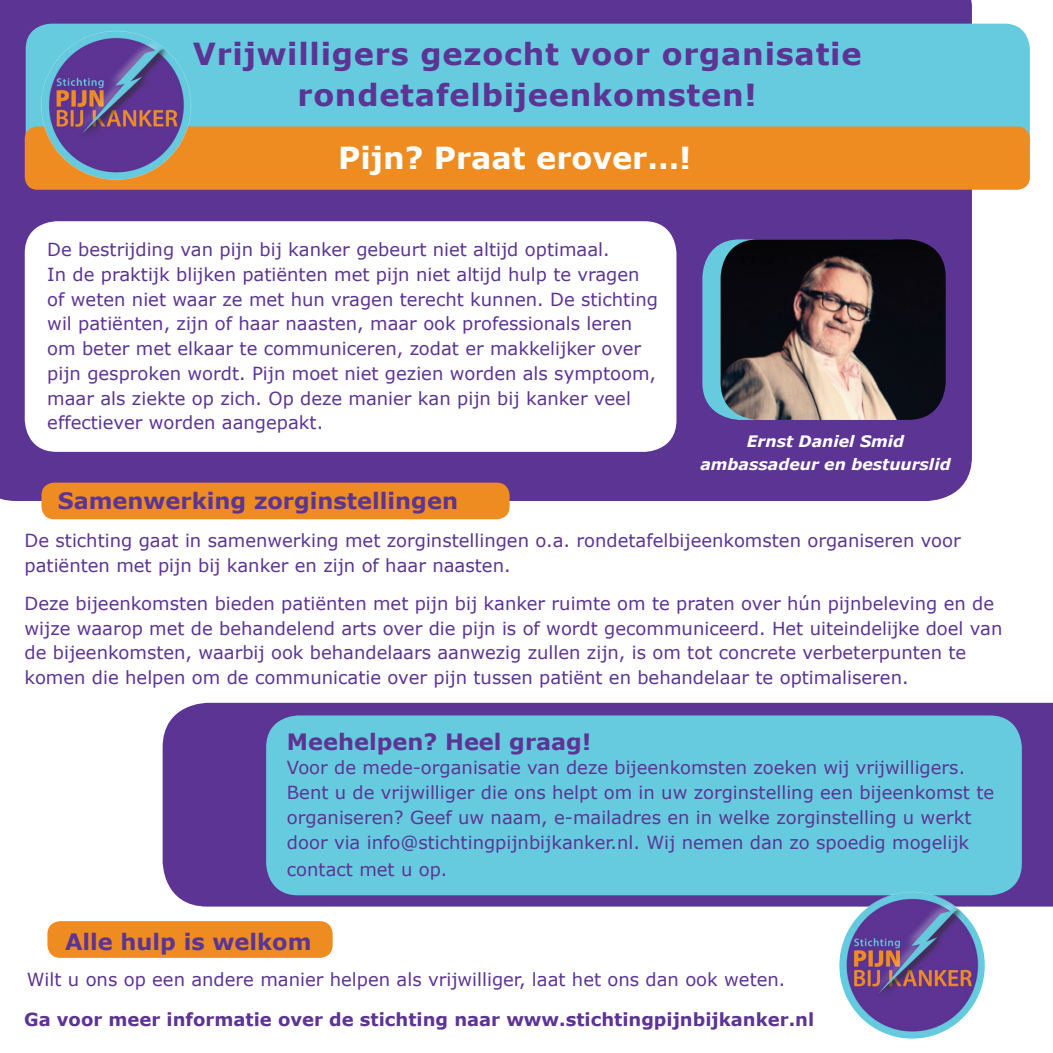
<style>
.page{position:relative;width:1053px;height:1053px;background:#fff}
.page>*{position:absolute;margin:0;border:0;box-sizing:border-box;transform-origin:0 0}
.t1{font:700 30.38px "Verdana";letter-spacing:.025em;color:#5c3494}
.t2{font:700 30.38px "Verdana";color:#fff}
.t3{font:700 22.5px "Verdana";color:#5c3494}
.t4{font:18px/24.8px "Verdana";color:#5c3494}
.t5{font:700 18px "Verdana";color:#5c3494}
.t6{font:italic 700 15.75px "Verdana";color:#fff}
</style>
<div class="page">
<div style="left:0;top:0;width:971px;height:501px;background:#5c3494"></div>
<div style="left:163px;top:702px;width:889px;height:204px;background:#5c3494"></div>
<div style="left:25px;top:221px;width:651px;height:231px;background:#fff;border-radius:32px"></div>
<div style="left:266px;top:715px;width:755px;height:180px;background:#67cbdf;border-radius:32px"></div>
<div style="left:26px;top:24px;width:1003px;height:141px;background:#67cbdf;border-radius:26px"></div>
<div style="left:25px;top:126px;width:1004px;height:64px;background:#ee8c21;border-radius:13px"></div>
<div style="left:702px;top:239px;width:225px;height:181px;background:#67cbdf;border-radius:38px"></div>
<img style="left:720px;top:239px;width:225px;height:181px">
<img style="left:833px;top:891px;width:152px;height:148px">
<img style="left:36px;top:27px;width:157px;height:153px">
<div style="left:47px;top:921px;width:285px;height:36px;background:#ee8c21;border-radius:13px"></div>
<div style="left:41px;top:482px;width:468px;height:37px;background:#ee8c21;border-radius:13px"></div>
<p class="t1" style="left:193px;top:33px;width:670px">Vrijwilligers gezocht voor organisatie</p>
<p class="t1" style="left:297px;top:73px;width:461px">rondetafelbijeenkomsten!</p>
<p class="t2" style="left:338px;top:137px;width:355px">Pijn? Praat erover…!</p>
<p class="t4" style="left:47px;top:237px;width:564px">De bestrijding van pijn bij kanker gebeurt niet altijd optimaal.</p>
<p class="t4" style="left:47px;top:262px;width:612px">In de praktijk blijken patiënten met pijn niet altijd hulp te vragen of weten niet waar ze met hun vragen terecht kunnen. De stichting wil patiënten, zijn of haar naasten, maar ook professionals leren om beter met elkaar te communiceren, zodat er makkelijker over pijn gesproken wordt. Pijn moet niet gezien worden als symptoom, maar als ziekte op zich. Op deze manier kan pijn bij kanker veel effectiever worden aangepakt.</p>
<p class="t3" style="left:58px;top:485px;width:402px">Samenwerking zorginstellingen</p>
<p class="t6" style="left:746px;top:430px;width:159px">Ernst Daniel Smid</p>
<p class="t6" style="left:700px;top:452px;width:252px">ambassadeur en bestuurslid</p>
<p class="t4" style="left:25px;top:527px;width:937px">De stichting gaat in samenwerking met zorginstellingen o.a. rondetafelbijeenkomsten organiseren voor</p>
<p class="t4" style="left:25px;top:552px;width:487px">patiënten met pijn bij kanker en zijn of haar naasten.</p>
<p class="t4" style="left:25px;top:590px;width:971px">Deze bijeenkomsten bieden patiënten met pijn bij kanker ruimte om te praten over hún pijnbeleving en de</p>
<p class="t4" style="left:25px;top:615px;width:979px">wijze waarop met de behandelend arts over die pijn is of wordt gecommuniceerd. Het uiteindelijke doel van de bijeenkomsten, waarbij ook behandelaars aanwezig zullen zijn, is om tot concrete verbeterpunten te komen die helpen om de communicatie over pijn tussen patiënt en behandelaar te optimaliseren.</p>
<p class="t3" style="left:287px;top:725px;width:305px">Meehelpen? Heel graag!</p>
<p class="t4" style="left:287px;top:755px;width:679px">Voor de mede-organisatie van deze bijeenkomsten zoeken wij vrijwilligers.</p>
<p class="t4" style="left:287px;top:779px;width:708px">Bent u de vrijwilliger die ons helpt om in uw zorginstelling een bijeenkomst te organiseren? Geef uw naam, e-mailadres en in welke zorginstelling u werkt</p>
<p class="t4" style="left:287px;top:828px;width:683px;line-height:27px">door via info@stichtingpijnbijkanker.nl. Wij nemen dan zo spoedig mogelijk contact met u op.</p>
<p class="t3" style="left:65px;top:925px;width:248px">Alle hulp is welkom</p>
<p class="t4" style="left:27px;top:966px;width:760px">Wilt u ons op een andere manier helpen als vrijwilliger, laat het ons dan ook weten.</p>
<p class="t5" style="left:24px;top:1006px;width:791px">Ga voor meer informatie over de stichting naar www.stichtingpijnbijkanker.nl</p>
</div>
